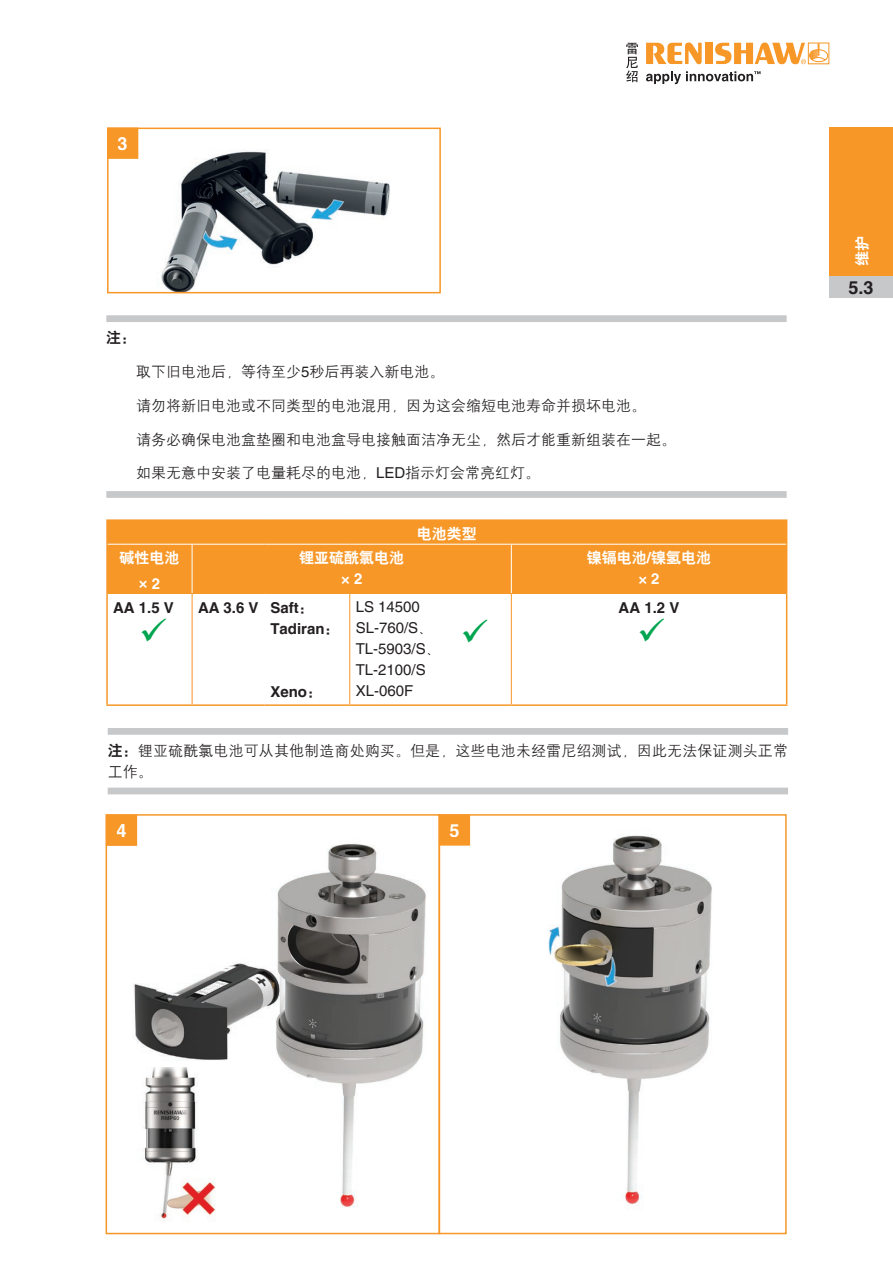
<style>
.page{position:relative;width:893px;height:1263px;background:#fff}
.page>*{position:absolute;margin:0;border:0;box-sizing:border-box;transform-origin:0 0}
.t1{font:700 18px "Helvetica LT Pro";color:#231f20}
.Figure_Steps{font:700 18px "Helvetica LT Pro";color:#fff}
.Multiple_notes_middl{font:15px "H Yg 2 gj";color:#231f20}
.Note{font:15px/20.9px "H Yg 2 gj";letter-spacing:.01em;color:#231f20}
.Body_Text_10pt{font:15px "Helvetica LT Pro";color:#231f20}
.Multiple_notes_last{font:15px "H Yg 2 gj";color:#231f20}
.Table_Text_10pt_Bold{font:700 15px "Helvetica LT Pro";color:#231f20}
.Body_Text_10pt-2{font:700 15px "Helvetica LT Pro";color:#231f20}
.Table_Header_Bold_ce{font:15px "H Yb 2 gj";color:#fff}
.Table_Header_Bold{font:15px "H Yb 2 gj";color:#fff}
.Table_Header_Bold_ce-2{font:700 15px "Helvetica LT Pro";color:#fff}
.Multiple_notes_first{font:15px "H Yb 2 gj";color:#231f20}
.s1{font-family:"Helvetica LT Pro"}
.s2{font-family:"Helvetica LT Pro";font-weight:700}
.s3{font-family:"H Yb 2 gj";font-weight:400}
.s4{font-family:"H Yg 2 gj"}
.s5{font-family:"H Yb 2 gj"}
</style>
<div class="page">
<svg style="left:646px;top:43px;width:56px;height:21px"></svg>
<div style="left:705px;top:43px;width:8px;height:21px;background:#f79727"></div>
<svg style="left:715px;top:43px;width:113px;height:21px"></svg>
<svg style="left:646px;top:71px;width:114px;height:13px"></svg>
<svg style="left:626px;top:43px;width:12px;height:39px"></svg>
<div style="left:829px;top:128px;width:64px;height:148px;background:#f79727"></div>
<div style="left:829px;top:276px;width:64px;height:22px;background:#c7c8ca"></div>
<img style="left:133px;top:838px;width:293px;height:369px">
<div style="left:106px;top:815px;width:31px;height:31px;background:#f79727;border:2px solid #f79727"></div>
<div style="left:439px;top:814px;width:31px;height:32px;background:#f79727;border:2px solid #f79727"></div>
<div style="left:106px;top:814px;width:334px;height:420px;border:2px solid #f79727"></div>
<div style="left:439px;top:814px;width:348px;height:420px;border:2px solid #f79727"></div>
<img style="left:548px;top:835px;width:164px;height:369px">
<img style="left:133px;top:1067px;width:115px;height:153px">
<img style="left:139px;top:150px;width:269px;height:144px">
<div style="left:106px;top:315px;width:681px;height:7px;background:#c7c8ca"></div>
<div style="left:106px;top:491px;width:681px;height:7px;background:#c7c8ca"></div>
<div style="left:107px;top:128px;width:334px;height:165px;border:2px solid #f79727"></div>
<div style="left:107px;top:128px;width:31px;height:31px;background:#f79727"></div>
<div style="left:108px;top:521px;width:678px;height:72px;background:#f79727"></div>
<svg style="left:786px;top:521px;width:1px;height:23px"></svg>
<hr style="left:106px;top:593px;width:2px;height:111px;background:#f79727">
<hr style="left:786px;top:593px;width:1px;height:111px;background:#f79727">
<hr style="left:106px;top:704px;width:86px;height:2px;background:#f79727">
<hr style="left:192px;top:704px;width:72px;height:2px;background:#f79727">
<hr style="left:264px;top:704px;width:86px;height:2px;background:#f79727">
<hr style="left:350px;top:704px;width:161px;height:2px;background:#f79727">
<hr style="left:511px;top:704px;width:276px;height:2px;background:#f79727">
<hr style="left:106px;top:519px;width:86px;height:2px;background:#f79727">
<hr style="left:106px;top:521px;width:2px;height:23px;background:#f79727">
<hr style="left:192px;top:519px;width:72px;height:2px;background:#f79727">
<hr style="left:264px;top:519px;width:86px;height:2px;background:#f79727">
<hr style="left:350px;top:519px;width:161px;height:2px;background:#f79727">
<hr style="left:511px;top:519px;width:276px;height:2px;background:#f79727">
<hr style="left:106px;top:544px;width:2px;height:49px;background:#f79727">
<hr style="left:786px;top:544px;width:1px;height:49px;background:#f79727">
<hr style="left:108px;top:544px;width:84px;height:1px;background:#fff">
<hr style="left:192px;top:544px;width:72px;height:1px;background:#fff">
<hr style="left:192px;top:545px;width:1px;height:48px;background:#fff">
<hr style="left:264px;top:544px;width:86px;height:1px;background:#fff">
<hr style="left:350px;top:544px;width:161px;height:1px;background:#fff">
<hr style="left:511px;top:544px;width:275px;height:1px;background:#fff">
<hr style="left:511px;top:545px;width:1px;height:48px;background:#fff">
<hr style="left:108px;top:593px;width:84px;height:1px;background:#f79727">
<hr style="left:192px;top:593px;width:72px;height:1px;background:#f79727">
<hr style="left:192px;top:594px;width:1px;height:110px;background:#f79727">
<hr style="left:264px;top:593px;width:86px;height:1px;background:#f79727">
<hr style="left:350px;top:593px;width:161px;height:1px;background:#f79727">
<hr style="left:349px;top:594px;width:1px;height:110px;background:#f79727">
<hr style="left:511px;top:593px;width:275px;height:1px;background:#f79727">
<hr style="left:511px;top:594px;width:1px;height:110px;background:#f79727">
<div style="left:108px;top:728px;width:680px;height:7px;background:#c7c8ca"></div>
<div style="left:108px;top:788px;width:680px;height:6px;background:#c7c8ca"></div>
<p class="Figure_Steps" style="left:118px;top:133px;width:12px">3</p>
<p class="Multiple_notes_first" style="left:106px;top:330px;width:31px">注：</p>
<p class="Multiple_notes_middl" style="left:136px;top:364px;width:310px">取下旧电池后，等待至少<span class="s1">5</span>秒后再装入新电池。</p>
<p class="Multiple_notes_middl" style="left:136px;top:398px;width:512px">请勿将新旧电池或不同类型的电池混用，因为这会缩短电池寿命并损坏电池。</p>
<p class="Multiple_notes_middl" style="left:136px;top:431px;width:542px">请务必确保电池盒垫圈和电池盒导电接触面洁净无尘，然后才能重新组装在一起。</p>
<p class="Multiple_notes_last" style="left:136px;top:465px;width:406px">如果无意中安装了电量耗尽的电池，<span class="s1">LED</span>指示灯会常亮红灯。</p>
<p class="Table_Header_Bold_ce" style="left:417px;top:526px;width:61px">电池类型</p>
<p class="Table_Header_Bold_ce" style="left:120px;top:550px;width:61px">碱性电池</p>
<p class="Table_Header_Bold_ce-2" style="left:139px;top:574px;width:23px">× 2</p>
<p class="Table_Header_Bold_ce" style="left:299px;top:550px;width:106px">锂亚硫酰氯电池</p>
<p class="Table_Header_Bold_ce-2" style="left:341px;top:570px;width:23px">× 2</p>
<p class="Table_Header_Bold" style="left:587px;top:550px;width:126px">镍镉电池<span class="s2">/</span>镍氢电池</p>
<p class="Table_Header_Bold_ce-2" style="left:638px;top:570px;width:23px">× 2</p>
<p class="Table_Text_10pt_Bold" style="left:113px;top:598px;width:62px">AA 1.5 V</p>
<p class="Table_Text_10pt_Bold" style="left:198px;top:598px;width:62px">AA 3.6 V</p>
<p class="Body_Text_10pt-2" style="left:270px;top:598px;width:45px">Saft<span class="s3">：</span></p>
<p class="Body_Text_10pt-2" style="left:270px;top:619px;width:71px">Tadiran<span class="s3">：</span></p>
<p class="Body_Text_10pt-2" style="left:270px;top:682px;width:53px">Xeno<span class="s3">：</span></p>
<p class="Body_Text_10pt" style="left:356px;top:598px;width:66px">LS 14500</p>
<p class="Body_Text_10pt" style="left:356px;top:619px;width:79px">SL-760/S<span class="s4">、</span></p>
<p class="Body_Text_10pt" style="left:356px;top:640px;width:87px">TL-5903/S<span class="s4">、</span></p>
<p class="Body_Text_10pt" style="left:356px;top:661px;width:72px">TL-2100/S</p>
<p class="Body_Text_10pt" style="left:356px;top:682px;width:59px">XL-060F</p>
<p class="Table_Text_10pt_Bold" style="left:619px;top:598px;width:62px">AA 1.2 V</p>
<p class="Note" style="left:108px;top:740px;width:682px"><span class="s5">注：</span>锂亚硫酰氯电池可从其他制造商处购买。但是，这些电池未经雷尼绍测试，因此无法保证测头正常工作。</p>
<p class="Figure_Steps" style="left:116px;top:820px;width:12px">4</p>
<p class="Figure_Steps" style="left:449px;top:820px;width:12px">5</p>
<p class="Table_Header_Bold" style="left:854px;top:266px;width:31px;rotate:-90deg">维护</p>
<p class="t1" style="left:849px;top:276px;width:27px">5.3</p>
</div>
